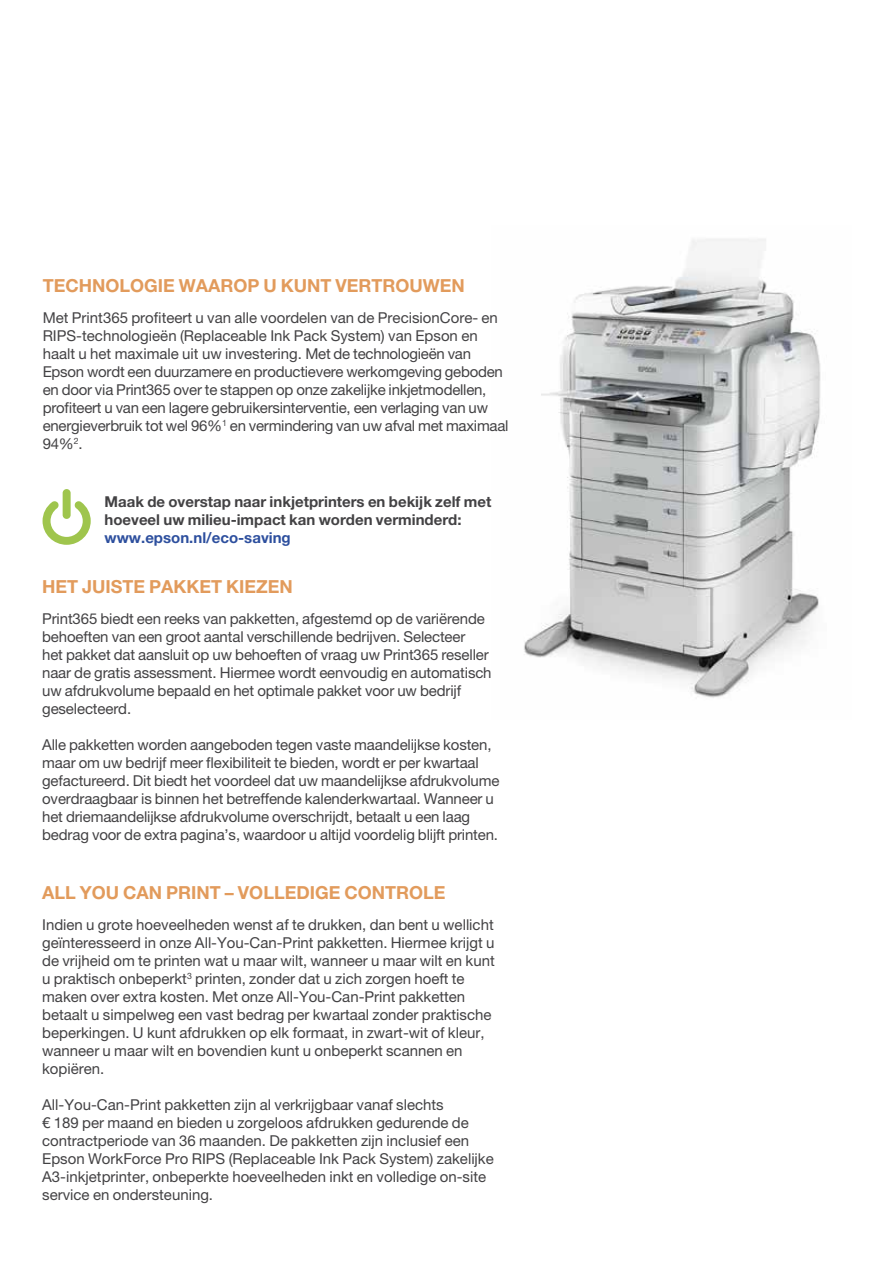
<style>
.page{position:relative;width:885px;height:1263px;background:#fff}
.page>*{position:absolute;margin:0;border:0;box-sizing:border-box;transform-origin:0 0}
.t1{font:700 18px "Helvetica Neue LT Pro";color:#e29b5c}
.t2{font:15px/18px "Helvetica Neue LT Pro";letter-spacing:-.01em;color:#434244}
.t3{font:700 15px/18px "Helvetica Neue LT Pro";color:#434244}
.t4{font:700 15px "Helvetica Neue LT Pro";color:#2d4f9e}
</style>
<div class="page">
<img style="left:524px;top:239px;width:297px;height:459px">
<hr style="left:884px;top:0;width:1px;height:1263px;background:#2d4f9e">
<svg style="left:43px;top:489px;width:48px;height:56px"></svg>
<p class="t1" style="left:43px;top:275px;width:423px">TECHNOLOGIE WAAROP U KUNT VERTROUWEN</p>
<p class="t2" style="left:43px;top:308px;width:467px">Met Print365 profiteert u van alle voordelen van de PrecisionCore- en RIPS-technologieën (Replaceable Ink Pack System) van Epson en haalt u het maximale uit uw investering. Met de technologieën van Epson wordt een duurzamere en productievere werkomgeving geboden en door via Print365 over te stappen op onze zakelijke inkjetmodellen, profiteert u van een lagere gebruikersinterventie, een verlaging van uw energieverbruik tot wel 96%<sup>1</sup> en vermindering van uw afval met maximaal 94%<sup>2</sup>.</p>
<p class="t3" style="left:104px;top:492px;width:388px">Maak de overstap naar inkjetprinters en bekijk zelf met hoeveel uw milieu-impact kan worden verminderd:</p>
<p class="t4" style="left:104px;top:528px;width:188px">www.epson.nl/eco-saving</p>
<p class="t1" style="left:42px;top:576px;width:252px">HET JUISTE PAKKET KIEZEN</p>
<p class="t2" style="left:42px;top:609px;width:451px">Print365 biedt een reeks van pakketten, afgestemd op de variërende behoeften van een groot aantal verschillende bedrijven. Selecteer<br>het pakket dat aansluit op uw behoeften of vraag uw Print365 reseller naar de gratis assessment. Hiermee wordt eenvoudig en automatisch uw afdrukvolume bepaald en het optimale pakket voor uw bedrijf geselecteerd.</p>
<p class="t2" style="left:42px;top:735px;width:459px">Alle pakketten worden aangeboden tegen vaste maandelijkse kosten, maar om uw bedrijf meer flexibiliteit te bieden, wordt er per kwartaal gefactureerd. Dit biedt het voordeel dat uw maandelijkse afdrukvolume overdraagbaar is binnen het betreffende kalenderkwartaal. Wanneer u het driemaandelijkse afdrukvolume overschrijdt, betaalt u een laag bedrag voor de extra pagina’s, waardoor u altijd voordelig blijft printen.</p>
<p class="t1" style="left:42px;top:882px;width:405px">ALL YOU CAN PRINT – VOLLEDIGE CONTROLE</p>
<p class="t2" style="left:42px;top:915px;width:454px">Indien u grote hoeveelheden wenst af te drukken, dan bent u wellicht geïnteresseerd in onze All-You-Can-Print pakketten. Hiermee krijgt u de vrijheid om te printen wat u maar wilt, wanneer u maar wilt en kunt u praktisch onbeperkt<sup>3</sup> printen, zonder dat u zich zorgen hoeft te maken over extra kosten. Met onze All-You-Can-Print pakketten betaalt u simpelweg een vast bedrag per kwartaal zonder praktische beperkingen. U kunt afdrukken op elk formaat, in zwart-wit of kleur, wanneer u maar wilt en bovendien kunt u onbeperkt scannen en kopiëren.</p>
<p class="t2" style="left:42px;top:1095px;width:453px">All-You-Can-Print pakketten zijn al verkrijgbaar vanaf slechts<br>€ 189 per maand en bieden u zorgeloos afdrukken gedurende de contractperiode van 36 maanden. De pakketten zijn inclusief een Epson WorkForce Pro RIPS (Replaceable Ink Pack System) zakelijke A3-inkjetprinter, onbeperkte hoeveelheden inkt en volledige on-site service en ondersteuning.</p>
</div>
